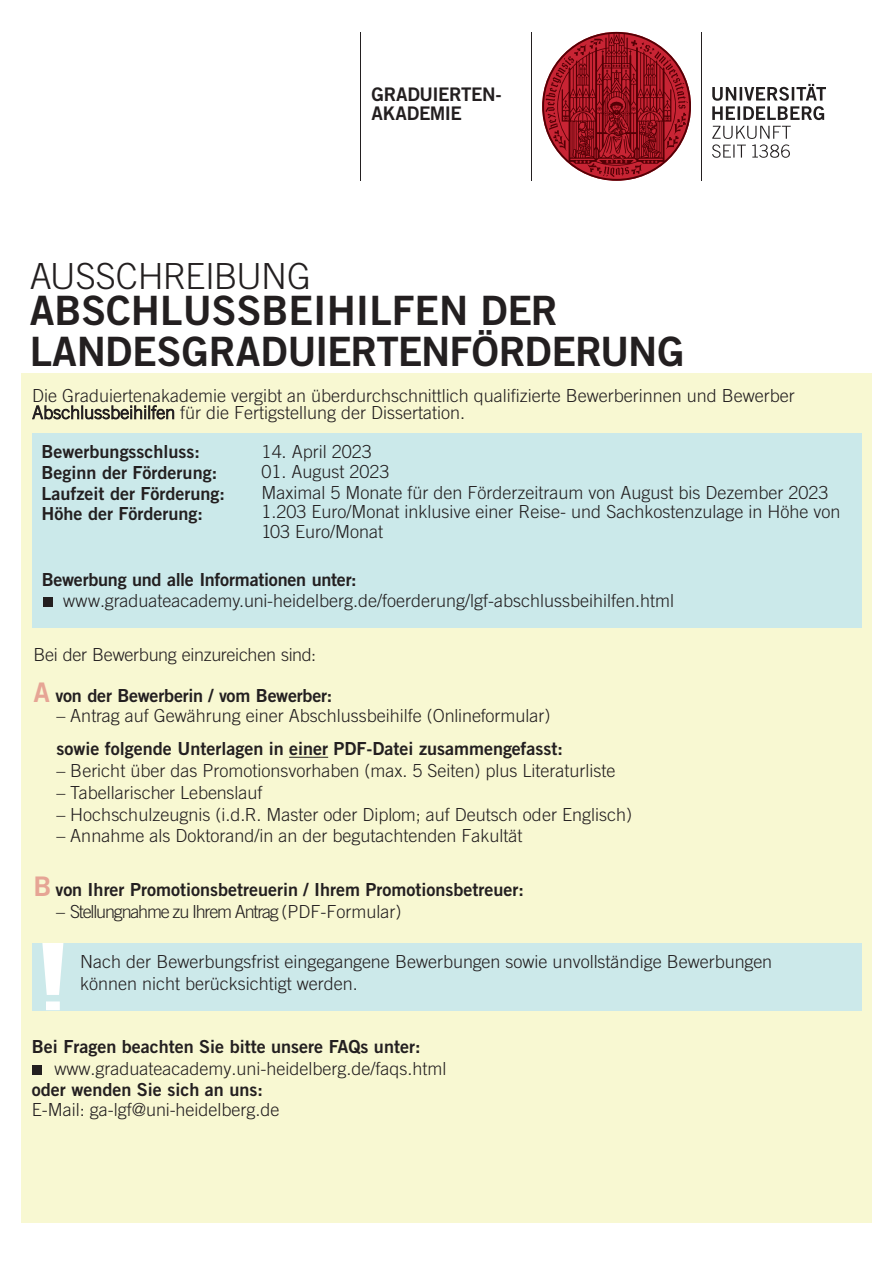
<style>
.page{position:relative;width:893px;height:1263px;background:#fff}
.page>*{position:absolute;margin:0;border:0;box-sizing:border-box;transform-origin:0 0}
.t1{font:40.5px/40.5px "Trade Gothic LT Std Bd 2";color:#231f20}
.t2{font:300 36px "Trade Gothic LT Std";letter-spacing:-.015em;color:#231f20}
.t3{font:18.75px/19.5px "Trade Gothic LT Std Bd 2";letter-spacing:-.02em;color:#231f20}
.t4{font:300 18px/19.8px "Trade Gothic LT Std";color:#231f20}
.t5{font:18px/20.7px "Trade Gothic LT Std Bd 2";color:#231f20}
.t6{font:300 18px "Trade Gothic LT Std";letter-spacing:-.065em;color:#231f20}
.s1{font-family:"Trade Gothic Next LT Pro"}
.s2{font-size:27px;color:#e6a595}
</style>
<div class="page">
<hr style="left:701px;top:32px;width:1px;height:149px;background:#231f20">
<svg style="left:712px;top:126px;width:79px;height:32px"></svg>
<svg style="left:712px;top:84px;width:114px;height:36px"></svg>
<svg style="left:542px;top:32px;width:149px;height:149px"></svg>
<hr style="left:531px;top:32px;width:1px;height:149px;background:#231f20">
<hr style="left:360px;top:32px;width:1px;height:149px;background:#231f20">
<div style="left:21px;top:374px;width:851px;height:849px;background:#f8f8d2"></div>
<div style="left:32px;top:433px;width:829px;height:195px;background:#cbe9ea"></div>
<div style="left:43px;top:597px;width:10px;height:10px;background:#231f20"></div>
<div style="left:32px;top:943px;width:829px;height:67px;background:#cce9ea"></div>
<svg style="left:42px;top:943px;width:21px;height:67px"></svg>
<div style="left:32px;top:1065px;width:9px;height:9px;background:#231f20"></div>
<hr style="left:289px;top:757px;width:39px;height:1px;background:#231f20">
<p class="t3" style="left:372px;top:84px;width:132px">GRADUIERTEN-<br>AKADEMIE</p>
<h2 class="t2" style="left:30px;top:255px;width:283px">AUSSCHREIBUNG</h2>
<h1 class="t1" style="left:30px;top:290px;width:656px">ABSCHLUSSBEIHILFEN DER<br>LANDESGRADUIERTENFÖRDERUNG</h1>
<p class="t4" style="left:32px;top:387px;width:764px;line-height:16.8px">Die Graduiertenakademie vergibt an überdurchschnittlich qualifizierte Bewerberinnen und Bewerber<br>Abschlussbeihilfen für die Fertigstellung der Dissertation.</p>
<p class="t5" style="left:42px;top:441px;width:185px">Bewerbungsschluss:<br>Beginn der Förderung:<br>Laufzeit der Förderung:<br>Höhe der Förderung:</p>
<p class="t4" style="left:262px;top:442px;width:112px"><span class="s1">14.</span> April 2023</p>
<p class="t4" style="left:262px;top:462px;width:580px">01. August 2023<br>Maximal 5 Monate für den Förderzeitraum von August bis Dezember 2023<br>1.203 Euro/Monat inklusive einer Reise- und Sachkostenzulage in Höhe von 103 Euro/Monat</p>
<p class="t5" style="left:42px;top:568px;width:316px">Bewerbung und alle Informationen unter:</p>
<p class="t4" style="left:63px;top:590px;width:613px">www.graduateacademy.uni-heidelberg.de/foerderung/lgf-abschlussbeihilfen.html</p>
<p class="t4" style="left:33px;top:645px;width:284px">Bei der Bewerbung einzureichen sind:</p>
<p class="t5" style="left:33px;top:685px;width:300px"><span class="s2">A</span> von der Bewerberin / vom Bewerber:</p>
<p class="t4" style="left:56px;top:706px;width:496px">– Antrag auf Gewährung einer Abschlussbeihilfe (Onlineformular)</p>
<p class="t5" style="left:56px;top:737px;width:508px">sowie folgende Unterlagen in einer PDF-Datei zusammengefasst:</p>
<p class="t4" style="left:56px;top:761px;width:561px">– Bericht über das Promotionsvorhaben (max. 5 Seiten) plus Literaturliste</p>
<p class="t4" style="left:56px;top:782px;width:208px">– Tabellarischer Lebenslauf</p>
<p class="t4" style="left:56px;top:804px;width:577px">– Hochschulzeugnis (i.d.R. Master oder Diplom; auf Deutsch oder Englisch)</p>
<p class="t4" style="left:56px;top:826px;width:468px">– Annahme als Doktorand/in an der begutachtenden Fakultät</p>
<p class="t5" style="left:33px;top:879px;width:492px"><span class="s2">B</span> von Ihrer Promotionsbetreuerin / Ihrem Promotionsbetreuer:</p>
<p class="t6" style="left:56px;top:901px;width:347px">– Stellungnahme zu Ihrem Antrag (PDF-Formular)</p>
<p class="t4" style="left:80px;top:951px;width:693px;line-height:21.3px">Nach der Bewerbungsfrist eingegangene Bewerbungen sowie unvollständige Bewerbungen können nicht berücksichtigt werden.</p>
<p class="t5" style="left:32px;top:1036px;width:390px">Bei Fragen beachten Sie bitte unsere FAQs unter:</p>
<p class="t4" style="left:54px;top:1058px;width:394px">www.graduateacademy.uni-heidelberg.de/faqs.html</p>
<p class="t5" style="left:32px;top:1078px;width:232px">oder wenden Sie sich an uns:</p>
<p class="t4" style="left:32px;top:1099px;width:249px">E-Mail: ga-lgf@uni-heidelberg.de</p>
</div>
